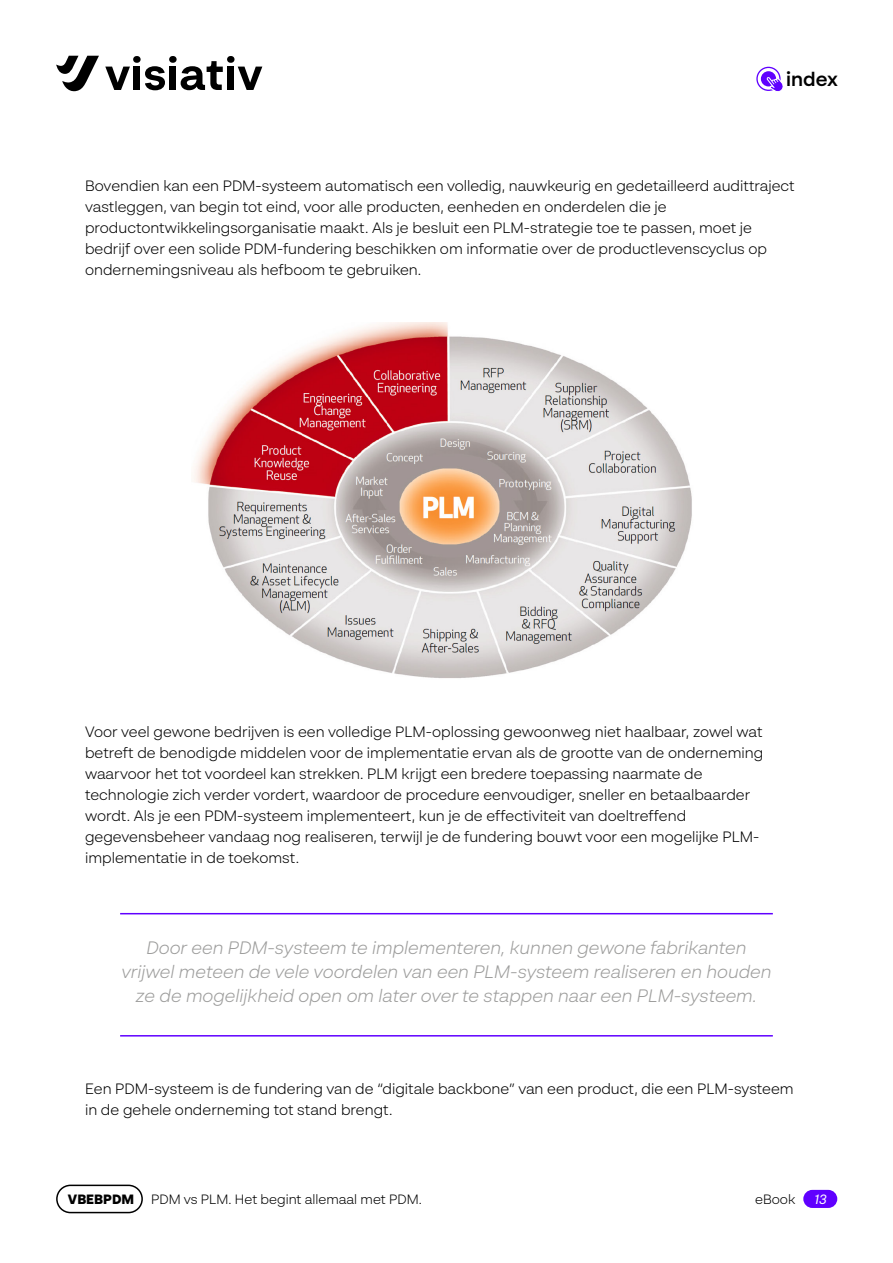
<style>
.page{position:relative;width:893px;height:1263px;background:#fff}
.page>*{position:absolute;margin:0;border:0;box-sizing:border-box;transform-origin:0 0}
.t1{font:600 19.5px "BR Sonoma";color:#000}
.t2{font:italic 300 18px/24px "BR Sonoma";color:#9d9d9c;text-align:center}
.t3{font:300 15px/21px "BR Sonoma";color:#000}
.t4{font:300 13.5px "BR Sonoma";color:#000}
.t5{font:900 13.5px "BR Sonoma";color:#000}
.t6{font:italic 13.5px "BR Sonoma";color:#fff}
</style>
<div class="page">
<svg style="left:56px;top:56px;width:43px;height:35px"></svg>
<svg style="left:105px;top:67px;width:25px;height:23px"></svg>
<div style="left:134px;top:67px;width:6px;height:23px;background:#000"></div>
<div style="left:170px;top:67px;width:6px;height:23px;background:#000"></div>
<div style="left:228px;top:67px;width:6px;height:23px;background:#000"></div>
<svg style="left:238px;top:67px;width:24px;height:23px"></svg>
<div style="left:133px;top:56px;width:8px;height:7px;background:#000;border-radius:3px"></div>
<div style="left:169px;top:56px;width:8px;height:7px;background:#000;border-radius:3px"></div>
<div style="left:227px;top:56px;width:8px;height:7px;background:#000;border-radius:3px"></div>
<svg style="left:145px;top:66px;width:20px;height:24px"></svg>
<svg style="left:181px;top:61px;width:42px;height:29px"></svg>
<img style="left:194px;top:322px;width:498px;height:356px">
<hr style="left:120px;top:913px;width:653px;height:1px;background:#6000ff">
<hr style="left:120px;top:1035px;width:653px;height:1px;background:#6000ff">
<div style="left:803px;top:1190px;width:34px;height:18px;background:#6000ff;border-radius:9px"></div>
<div style="left:56px;top:1184px;width:87px;height:29px;border:2px solid #000;border-radius:14px"></div>
<div style="left:761px;top:71px;width:15px;height:15px;background:#6000ff;border-radius:50%"></div>
<div style="left:756px;top:67px;width:25px;height:24px;border:1px solid #6000ff;border-radius:50%"></div>
<svg style="left:766px;top:77px;width:17px;height:15px"></svg>
<h1 class="t1" style="left:786px;top:67px;width:53px">index</h1>
<p class="t3" style="left:85px;top:175px;width:711px">Bovendien kan een PDM-systeem automatisch een volledig, nauwkeurig en gedetailleerd audittraject vastleggen, van begin tot eind, voor alle producten, eenheden en onderdelen die je productontwikkelingsorganisatie maakt. Als je besluit een PLM-strategie toe te passen, moet je bedrijf over een solide PDM-fundering beschikken om informatie over de productlevenscyclus op ondernemingsniveau als hefboom te gebruiken.</p>
<p class="t3" style="left:85px;top:721px;width:680px">Voor veel gewone bedrijven is een volledige PLM-oplossing gewoonweg niet haalbaar, zowel wat betreft de benodigde middelen voor de implementatie ervan als de grootte van de onderneming waarvoor het tot voordeel kan strekken. PLM krijgt een bredere toepassing naarmate de technologie zich verder vordert, waardoor de procedure eenvoudiger, sneller en betaalbaarder wordt. Als je een PDM-systeem implementeert, kun je de effectiviteit van doeltreffend gegevensbeheer vandaag nog realiseren, terwijl je de fundering bouwt voor een mogelijke PLM&shy;implementatie in de toekomst.</p>
<p class="t2" style="left:121px;top:935px;width:652px">Door een PDM-systeem te implementeren, kunnen gewone fabrikanten vrijwel meteen de vele voordelen van een PLM-systeem realiseren en houden ze de mogelijkheid open om later over te stappen naar een PLM-systeem.</p>
<p class="t3" style="left:85px;top:1078px;width:710px">Een PDM-systeem is de fundering van de “digitale backbone” van een product, die een PLM-systeem in de gehele onderneming tot stand brengt.</p>
<p class="t5" style="left:68px;top:1190px;width:68px">VBEBPDM</p>
<p class="t4" style="left:151px;top:1191px;width:272px">PDM vs PLM. Het begint allemaal met PDM.</p>
<p class="t4" style="left:755px;top:1191px;width:42px">eBook</p>
<p class="t6" style="left:814px;top:1190px;width:14px">13</p>
</div>
